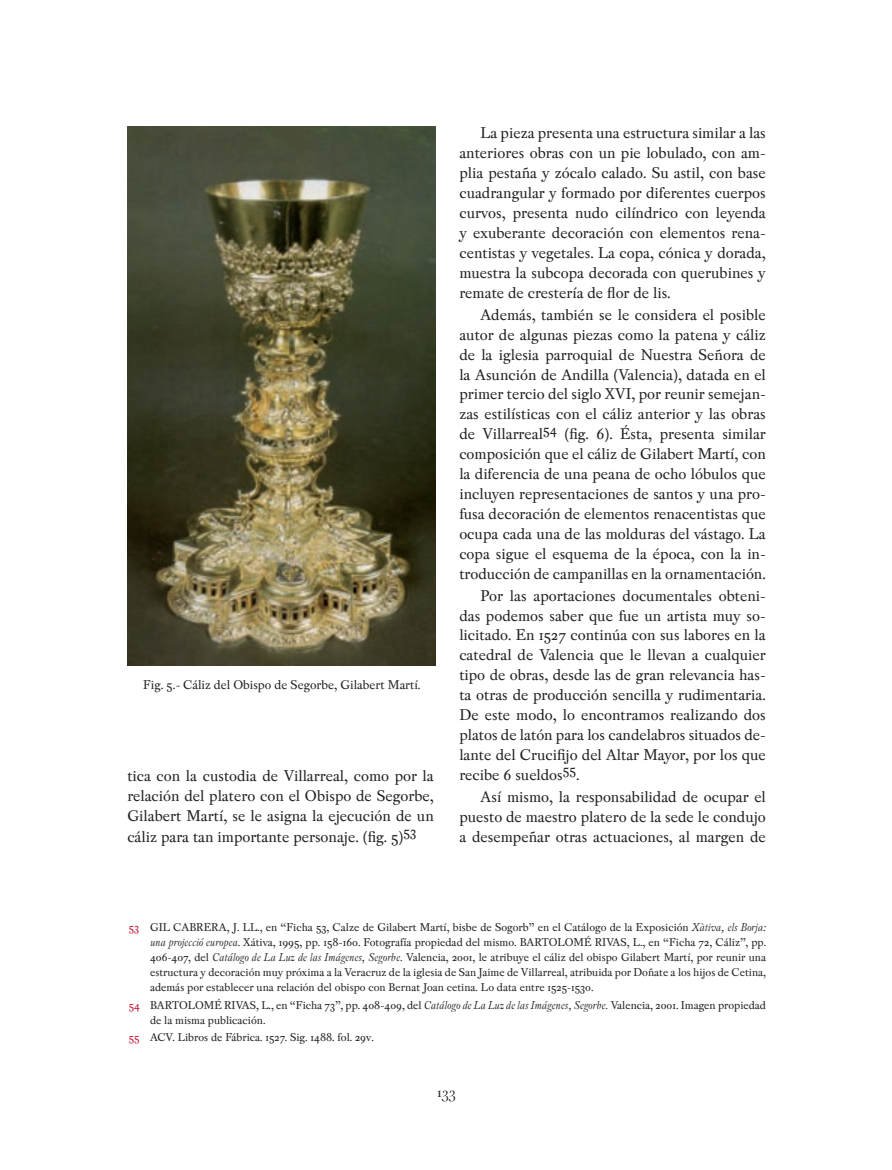
<style>
.page{position:relative;width:892px;height:1170px;background:#fff}
.page>*{position:absolute;margin:0;border:0;box-sizing:border-box;transform-origin:0 0}
.t1{font:18px "Peleguer";color:#231f20}
.t2{font:16.5px/20px "Pradell";color:#231f20;text-align:justify}
.t3{font:13.5px "Pradell";color:#231f20}
.t4{font:12px/15px "Pradell";color:#231f20;text-align:justify}
.s1{color:#c3102f}
.s2{font-style:italic}
</style>
<div class="page">
<img style="left:127px;top:126px;width:308px;height:539px">
<p class="t3" style="left:143px;top:677px;width:279px">Fig. 5.- Cáliz del Obispo de Segorbe, Gilabert Martí.</p>
<p class="t2" style="left:127px;top:765px;width:308px">tica con la custodia de Villarreal, como por la relación del platero con el Obispo de Segorbe, Gilabert Martí, se le asigna la ejecución de un cáliz para tan importante personaje. (fig. 5)<sup>53</sup></p>
<p class="t2" style="left:459px;top:123px;width:308px;text-indent:21px">La pieza presenta una estructura similar a las anteriores obras con un pie lobulado, con am&shy;plia pestaña y zócalo calado. Su astil, con base cuadrangular y formado por diferentes cuerpos curvos, presenta nudo cilíndrico con leyenda y exuberante decoración con elementos rena&shy;centistas y vegetales. La copa, cónica y dorada, muestra la subcopa decorada con querubines y remate de crestería de flor de lis.</p>
<p class="t2" style="left:459px;top:304px;width:308px;text-indent:21px">Además, también se le considera el posible autor de algunas piezas como la patena y cáliz de la iglesia parroquial de Nuestra Señora de la Asunción de Andilla (Valencia), datada en el primer tercio del siglo XVI, por reunir semejan&shy;zas estilísticas con el cáliz anterior y las obras de Villarreal<sup>54</sup> (fig. 6). Ésta, presenta similar composición que el cáliz de Gilabert Martí, con la diferencia de una peana de ocho lóbulos que incluyen representaciones de santos y una pro&shy;fusa decoración de elementos renacentistas que ocupa cada una de las molduras del vástago. La copa sigue el esquema de la época, con la in&shy;troducción de campanillas en la ornamentación.</p>
<p class="t2" style="left:459px;top:585px;width:308px;text-indent:21px">Por las aportaciones documentales obteni&shy;das podemos saber que fue un artista muy so&shy;licitado. En 1527 continúa con sus labores en la catedral de Valencia que le llevan a cualquier tipo de obras, desde las de gran relevancia has&shy;ta otras de producción sencilla y rudimentaria.<br>De este modo, lo encontramos realizando dos platos de latón para los candelabros situados de&shy;lante del Crucifijo del Altar Mayor, por los que recibe 6 sueldos<sup>55</sup>.</p>
<p class="t2" style="left:459px;top:786px;width:308px;text-indent:21px">Así mismo, la responsabilidad de ocupar el puesto de maestro platero de la sede le condujo a desempeñar otras actuaciones, al margen de</p>
<p class="t4" style="left:150px;top:920px;width:617px;text-indent:-21px"><span class="s1">53</span> GIL CABRERA, J. LL., en “Ficha 53, Calze de Gilabert Martí, bisbe de Sogorb” en el Catálogo de la Exposición <span class="s2">Xàtiva, els Borja: una projecció europea</span>. Xátiva, 1995, pp. 158-160. Fotografía propiedad del mismo. BARTOLOMÉ RIVAS, L., en “Ficha 72, Cáliz”, pp.<br>406-407, del <span class="s2">Catálogo de La Luz de las Imágenes, Segorbe.</span> Valencia, 2001, le atribuye el cáliz del obispo Gilabert Martí, por reunir una estructura y decoración muy próxima a la Veracruz de la iglesia de San Jaime de Villarreal, atribuida por Doñate a los hijos de Cetina, además por establecer una relación del obispo con Bernat Joan cetina. Lo data entre 1525-1530.</p>
<p class="t4" style="left:150px;top:997px;width:617px;text-indent:-21px"><span class="s1">54</span> BARTOLOMÉ RIVAS, L., en “Ficha 73”, pp. 408-409, del <span class="s2">Catálogo de La Luz de las Imágenes, Segorbe.</span> Valencia, 2001. Imagen propiedad de la misma publicación.</p>
<p class="t4" style="left:129px;top:1029px;width:246px"><span class="s1">55</span> ACV. Libros de Fábrica. 1527. Sig. 1488. fol. 29v.</p>
<p class="t1" style="left:437px;top:1081px;width:20px">133</p>
</div>
